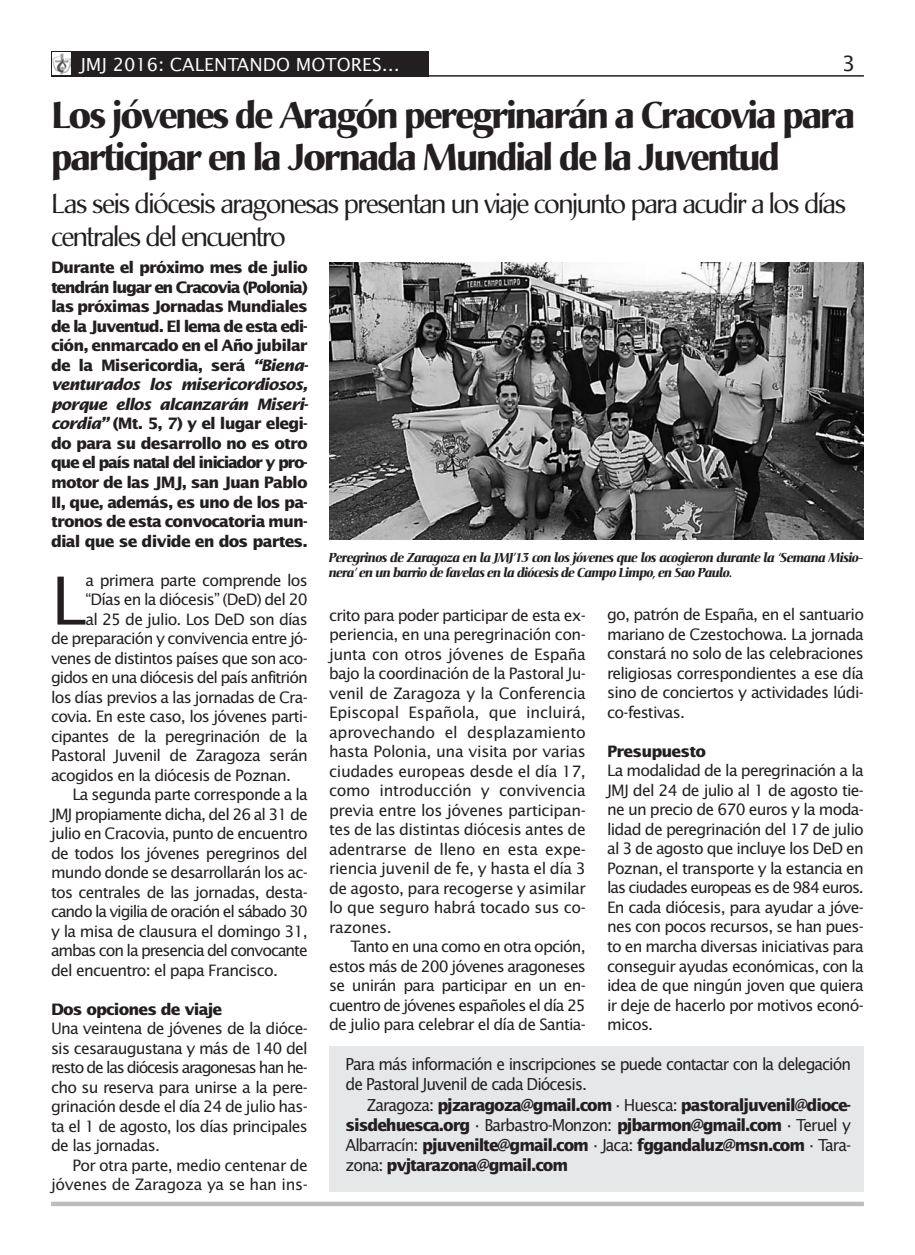
<style>
.page{position:relative;width:915px;height:1255px;background:#fff}
.page>*{position:absolute;margin:0;border:0;box-sizing:border-box;transform-origin:0 0}
.t1{font:66.3px "Lucida Sans Std";color:#231f20}
.t2{font:700 36.75px/42px "Christiana";letter-spacing:-.06em;color:#231f20}
.t3{font:27px/33px "Christiana";letter-spacing:-.055em;color:#231f20}
.t4{font:21px "Lucida Sans Std";color:#231f20}
.t5{font:18px "Lucida Sans Std";color:#fff}
.t6{font:700 16.5px "Lucida Sans Std";letter-spacing:-.07em;color:#231f20;scale:.95 1}
.t7{font:16.5px "Lucida Sans Std";letter-spacing:-.065em;color:#231f20;scale:.95 1}
.t8{font:15.75px/19.5px "Lucida Sans Std";letter-spacing:-.05em;color:#231f20;text-align:justify}
.t9{font:700 15.75px/19.5px "Lucida Sans Std";letter-spacing:-.055em;color:#231f20;text-align:justify}
.t10{font:15.75px "Lucida Sans Std";letter-spacing:-.025em;color:#231f20}
.t11{font:15.75px "Lucida Sans Std";letter-spacing:-.07em;color:#231f20}
.t12{font:15.75px "Lucida Sans Std";letter-spacing:-.08em;color:#231f20}
.t13{font:15.75px "Lucida Sans Std";letter-spacing:-.015em;color:#231f20}
.t14{font:15.75px "Lucida Sans Std";letter-spacing:-.01em;color:#231f20}
.t15{font:15.75px "Lucida Sans Std";letter-spacing:-.02em;color:#231f20}
.t16{font:italic 700 12.75px/15px "Christiana";letter-spacing:-.045em;color:#231f20}
.s1{font-style:italic}
.s2{font-weight:700}
.s3{font-weight:400}
</style>
<div class="page">
<div style="left:329px;top:1046px;width:534px;height:146px;background:#e6e7e9"></div>
<div style="left:51px;top:51px;width:378px;height:26px;background:#231f20"></div>
<hr style="left:51px;top:75px;width:812px;height:2px;background:#231f20">
<div style="left:51px;top:1201px;width:812px;height:5px;background:#bcbdc0"></div>
<img style="left:329px;top:262px;width:534px;height:277px">
<img style="left:53px;top:53px;width:17px;height:22px">
<p class="t5" style="left:80px;top:57px;width:321px">JMJ 2016: CALENTANDO MOTORES…</p>
<p class="t4" style="left:841px;top:55px;width:15px">3</p>
<p class="t2" style="left:51px;top:98px;width:805px">Los jóvenes de Aragón peregrinarán a Cracovia para participar en la Jornada Mundial de la Juventud</p>
<p class="t3" style="left:51px;top:190px;width:796px">Las seis diócesis aragonesas presentan un viaje conjunto para acudir a los días centrales del encuentro</p>
<p class="t9" style="left:51px;top:259px;width:259px">Durante el próximo mes de julio tendrán lugar en Cracovia (Polonia) las próximas Jornadas Mundiales de la Juventud. El lema de esta edi&shy;ción, enmarcado en el Año jubilar de la Misericordia, será <span class="s1">“Biena&shy;venturados los misericordiosos, porque ellos alcanzarán Miseri&shy;cordia”</span> (Mt. 5, 7) y el lugar elegi&shy;do para su desarrollo no es otro que el país natal del iniciador y pro&shy;motor de las JMJ, san Juan Pablo II, que, además, es uno de los pa&shy;tronos de esta convocatoria mun&shy;dial que se divide en dos partes.</p>
<p class="t1" style="left:51px;top:573px;width:37px">L</p>
<p class="t8" style="left:86px;top:571px;width:224px">a primera parte comprende los</p>
<p class="t16" style="left:329px;top:551px;width:536px">Peregrinos de Zaragoza en la JMJ’13 con los jóvenes que los acogieron durante la ‘Semana Misio&shy;nera’ en un barrio de favelas en la diócesis de Campo Limpo, en Sao Paulo.</p>
<p class="t8" style="left:86px;top:591px;width:224px">“Días en la diócesis” (DeD) del 20</p>
<p class="t8" style="left:86px;top:610px;width:224px">al 25 de julio. Los DeD son días</p>
<p class="t8" style="left:51px;top:630px;width:258px">de preparación y convivencia entre jó-</p>
<p class="t8" style="left:51px;top:649px;width:258px">venes de distintos países que son aco-</p>
<p class="t8" style="left:51px;top:669px;width:258px">gidos en una diócesis del país anfitrión</p>
<p class="t8" style="left:51px;top:688px;width:258px">los días previos a las jornadas de Cra-</p>
<p class="t8" style="left:51px;top:708px;width:258px">covia. En este caso, los jóvenes parti-</p>
<p class="t8" style="left:51px;top:727px;width:258px">cipantes de la peregrinación de la</p>
<p class="t8" style="left:51px;top:747px;width:258px">Pastoral Juvenil de Zaragoza serán</p>
<p class="t8" style="left:51px;top:766px;width:241px">acogidos en la diócesis de Poznan.</p>
<p class="t8" style="left:72px;top:786px;width:237px">La segunda parte corresponde a la</p>
<p class="t8" style="left:51px;top:805px;width:258px">JMJ propiamente dicha, del 26 al 31 de</p>
<p class="t8" style="left:51px;top:825px;width:258px">julio en Cracovia, punto de encuentro</p>
<p class="t8" style="left:51px;top:844px;width:258px">de todos los jóvenes peregrinos del</p>
<p class="t8" style="left:51px;top:864px;width:258px">mundo donde se desarrollarán los ac-</p>
<p class="t8" style="left:51px;top:883px;width:258px">tos centrales de las jornadas, desta-</p>
<p class="t11" style="left:51px;top:905px;width:258px">cando la vigilia de oración el sábado 30</p>
<p class="t8" style="left:51px;top:922px;width:258px">y la misa de clausura el domingo 31,</p>
<p class="t11" style="left:51px;top:944px;width:258px">ambas con la presencia del convocante</p>
<p class="t8" style="left:51px;top:961px;width:228px">del encuentro: el papa Francisco.</p>
<p class="t9" style="left:51px;top:1000px;width:172px">Dos opciones de viaje</p>
<p class="t8" style="left:51px;top:1020px;width:258px">Una veintena de jóvenes de la dióce-</p>
<p class="t8" style="left:51px;top:1039px;width:258px">sis cesaraugustana y más de 140 del</p>
<p class="t12" style="left:51px;top:1061px;width:258px">resto de las diócesis aragonesas han he-</p>
<p class="t8" style="left:51px;top:1078px;width:258px">cho su reserva para unirse a la pere-</p>
<p class="t8" style="left:51px;top:1098px;width:258px">grinación desde el día 24 de julio has-</p>
<p class="t8" style="left:51px;top:1117px;width:258px">ta el 1 de agosto, los días principales</p>
<p class="t8" style="left:51px;top:1137px;width:110px">de las jornadas.</p>
<p class="t8" style="left:72px;top:1156px;width:237px">Por otra parte, medio centenar de</p>
<p class="t10" style="left:51px;top:1178px;width:258px">jóvenes de Zaragoza ya se han ins-</p>
<p class="t8" style="left:607px;top:606px;width:258px">go, patrón de España, en el santuario mariano de Czestochowa. La jornada constará no solo de las celebraciones religiosas correspondientes a ese día sino de conciertos y actividades lúdi&shy;co-festivas.</p>
<p class="t8" style="left:607px;top:742px;width:258px;text-align:left"><span class="s2">Presupuesto<br></span>La modalidad de la peregrinación a la<br>JMJ del 24 de julio al 1 de agosto tie&shy;ne un precio de 670 euros y la moda&shy;lidad de peregrinación del 17 de julio al 3 de agosto que incluye los DeD en<br>Poznan, el transporte y la estancia en las ciudades europeas es de 984 euros.<br>En cada diócesis, para ayudar a jóve&shy;nes con pocos recursos, se han pues&shy;to en marcha diversas iniciativas para conseguir ayudas económicas, con la idea de que ningún joven que quiera ir deje de hacerlo por motivos econó&shy;micos.</p>
<p class="t8" style="left:329px;top:606px;width:258px">crito para poder participar de esta ex-</p>
<p class="t8" style="left:329px;top:626px;width:258px">periencia, en una peregrinación con-</p>
<p class="t10" style="left:329px;top:647px;width:258px">junta con otros jóvenes de España</p>
<p class="t8" style="left:329px;top:665px;width:258px">bajo la coordinación de la Pastoral Ju-</p>
<p class="t10" style="left:329px;top:686px;width:258px">venil de Zaragoza y la Conferencia</p>
<p class="t13" style="left:329px;top:706px;width:258px">Episcopal Española, que incluirá,</p>
<p class="t14" style="left:329px;top:725px;width:258px">aprovechando el desplazamiento</p>
<p class="t10" style="left:329px;top:745px;width:258px">hasta Polonia, una visita por varias</p>
<p class="t10" style="left:329px;top:764px;width:258px">ciudades europeas desde el día 17,</p>
<p class="t15" style="left:329px;top:784px;width:258px">como introducción y convivencia</p>
<p class="t10" style="left:329px;top:803px;width:258px">previa entre los jóvenes participan-</p>
<p class="t8" style="left:329px;top:821px;width:258px">tes de las distintas diócesis antes de</p>
<p class="t10" style="left:329px;top:842px;width:258px">adentrarse de lleno en esta expe-</p>
<p class="t10" style="left:329px;top:862px;width:258px">riencia juvenil de fe, y hasta el día 3</p>
<p class="t8" style="left:329px;top:879px;width:258px">de agosto, para recogerse y asimilar</p>
<p class="t10" style="left:329px;top:901px;width:258px">lo que seguro habrá tocado sus co-</p>
<p class="t10" style="left:329px;top:920px;width:64px">razones.</p>
<p class="t8" style="left:350px;top:938px;width:237px">Tanto en una como en otra opción,</p>
<p class="t8" style="left:329px;top:957px;width:258px">estos más de 200 jóvenes aragoneses</p>
<p class="t8" style="left:329px;top:977px;width:258px">se unirán para participar en un en-</p>
<p class="t8" style="left:329px;top:996px;width:258px">cuentro de jóvenes españoles el día 25</p>
<p class="t8" style="left:329px;top:1016px;width:258px">de julio para celebrar el día de Santia-</p>
<p class="t7" style="left:345px;top:1057px;width:533px">Para más información e inscripciones se puede contactar con la delegación</p>
<p class="t7" style="left:345px;top:1077px;width:255px">de Pastoral Juvenil de cada Diócesis.</p>
<p class="t6" style="left:367px;top:1097px;width:511px"><span class="s3">Zaragoza:</span> pjzaragoza@gmail.com <span class="s3">· Huesca:</span> pastoraljuvenil@dioce-</p>
<p class="t6" style="left:345px;top:1118px;width:533px">sisdehuesca.org <span class="s3">· Barbastro-Monzon:</span> pjbarmon@gmail.com <span class="s3">· Teruel y</span></p>
<p class="t6" style="left:345px;top:1138px;width:533px"><span class="s3">Albarracín:</span> pjuvenilte@gmail.com <span class="s3">· Jaca:</span> fggandaluz@msn.com <span class="s3">· Tara-</span></p>
<p class="t6" style="left:345px;top:1158px;width:236px"><span class="s3">zona:</span> pvjtarazona@gmail.com</p>
</div>
